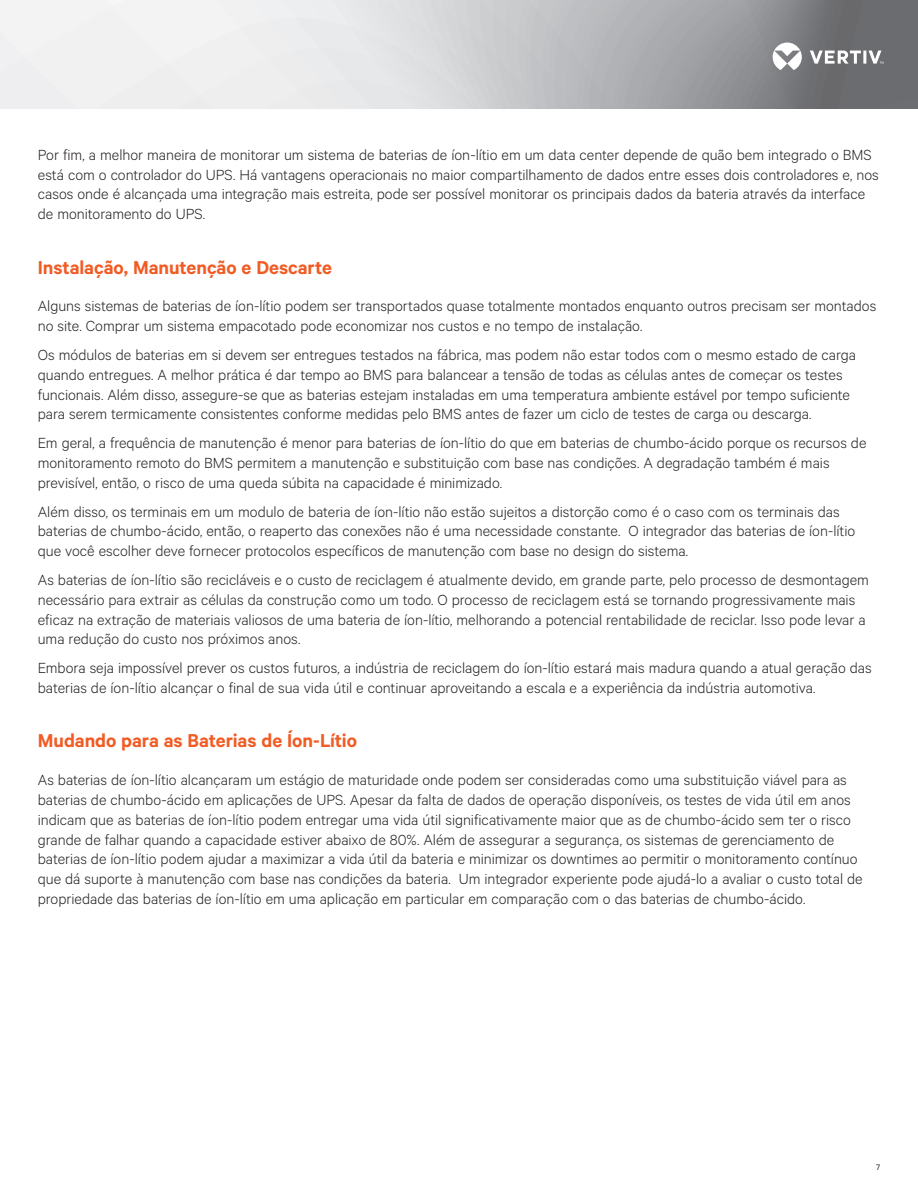
<style>
.page{position:relative;width:918px;height:1188px;background:#fff}
.page>*{position:absolute;margin:0;border:0;box-sizing:border-box;transform-origin:0 0}
.t1{font:600 21px "Calibre";color:#f15b24}
.t2{font:300 16.5px/19.8px "Calibre";color:#231f20}
.t3{font:9px "Calibre";color:#231f20}
</style>
<div class="page">
<svg style="left:0;top:0;width:918px;height:109px"></svg>
<svg style="left:773px;top:43px;width:111px;height:27px"></svg>
<p class="t2" style="left:38px;top:144px;width:842px">Por fim, a melhor maneira de monitorar um sistema de baterias de íon-lítio em um data center depende de quão bem integrado o BMS está com o controlador do UPS. Há vantagens operacionais no maior compartilhamento de dados entre esses dois controladores e, nos casos onde é alcançada uma integração mais estreita, pode ser possível monitorar os principais dados da bateria através da interface de monitoramento do UPS.</p>
<p class="t1" style="left:38px;top:255px;width:296px">Instalação, Manutenção e Descarte</p>
<p class="t2" style="left:38px;top:296px;width:840px">Alguns sistemas de baterias de íon-lítio podem ser transportados quase totalmente montados enquanto outros precisam ser montados no site. Comprar um sistema empacotado pode economizar nos custos e no tempo de instalação.</p>
<p class="t2" style="left:38px;top:344px;width:820px">Os módulos de baterias em si devem ser entregues testados na fábrica, mas podem não estar todos com o mesmo estado de carga quando entregues. A melhor prática é dar tempo ao BMS para balancear a tensão de todas as células antes de começar os testes funcionais. Além disso, assegure-se que as baterias estejam instaladas em uma temperatura ambiente estável por tempo suficiente para serem termicamente consistentes conforme medidas pelo BMS antes de fazer um ciclo de testes de carga ou descarga.</p>
<p class="t2" style="left:38px;top:432px;width:830px">Em geral, a frequência de manutenção é menor para baterias de íon-lítio do que em baterias de chumbo-ácido porque os recursos de monitoramento remoto do BMS permitem a manutenção e substituição com base nas condições. A degradação também é mais previsível, então, o risco de uma queda súbita na capacidade é minimizado.</p>
<p class="t2" style="left:38px;top:501px;width:819px">Além disso, os terminais em um modulo de bateria de íon-lítio não estão sujeitos a distorção como é o caso com os terminais das baterias de chumbo-ácido, então, o reaperto das conexões não é uma necessidade constante. O integrador das baterias de íon-lítio que você escolher deve fornecer protocolos específicos de manutenção com base no design do sistema.</p>
<p class="t2" style="left:38px;top:569px;width:833px">As baterias de íon-lítio são recicláveis e o custo de reciclagem é atualmente devido, em grande parte, pelo processo de desmontagem necessário para extrair as células da construção como um todo. O processo de reciclagem está se tornando progressivamente mais eficaz na extração de materiais valiosos de uma bateria de íon-lítio, melhorando a potencial rentabilidade de reciclar. Isso pode levar a uma redução do custo nos próximos anos.</p>
<p class="t2" style="left:38px;top:657px;width:835px">Embora seja impossível prever os custos futuros, a indústria de reciclagem do íon-lítio estará mais madura quando a atual geração das baterias de íon-lítio alcançar o final de sua vida útil e continuar aproveitando a escala e a experiência da indústria automotiva.</p>
<p class="t1" style="left:38px;top:728px;width:321px">Mudando para as Baterias de Íon-Lítio</p>
<p class="t2" style="left:38px;top:770px;width:826px">As baterias de íon-lítio alcançaram um estágio de maturidade onde podem ser consideradas como uma substituição viável para as baterias de chumbo-ácido em aplicações de UPS. Apesar da falta de dados de operação disponíveis, os testes de vida útil em anos indicam que as baterias de íon-lítio podem entregar uma vida útil significativamente maior que as de chumbo-ácido sem ter o risco grande de falhar quando a capacidade estiver abaixo de 80%. Além de assegurar a segurança, os sistemas de gerenciamento de baterias de íon-lítio podem ajudar a maximizar a vida útil da bateria e minimizar os downtimes ao permitir o monitoramento contínuo que dá suporte à manutenção com base nas condições da bateria. Um integrador experiente pode ajudá-lo a avaliar o custo total de propriedade das baterias de íon-lítio em uma aplicação em particular em comparação com o das baterias de chumbo-ácido.</p>
<p class="t3" style="left:876px;top:1162px;width:5px">7</p>
</div>
